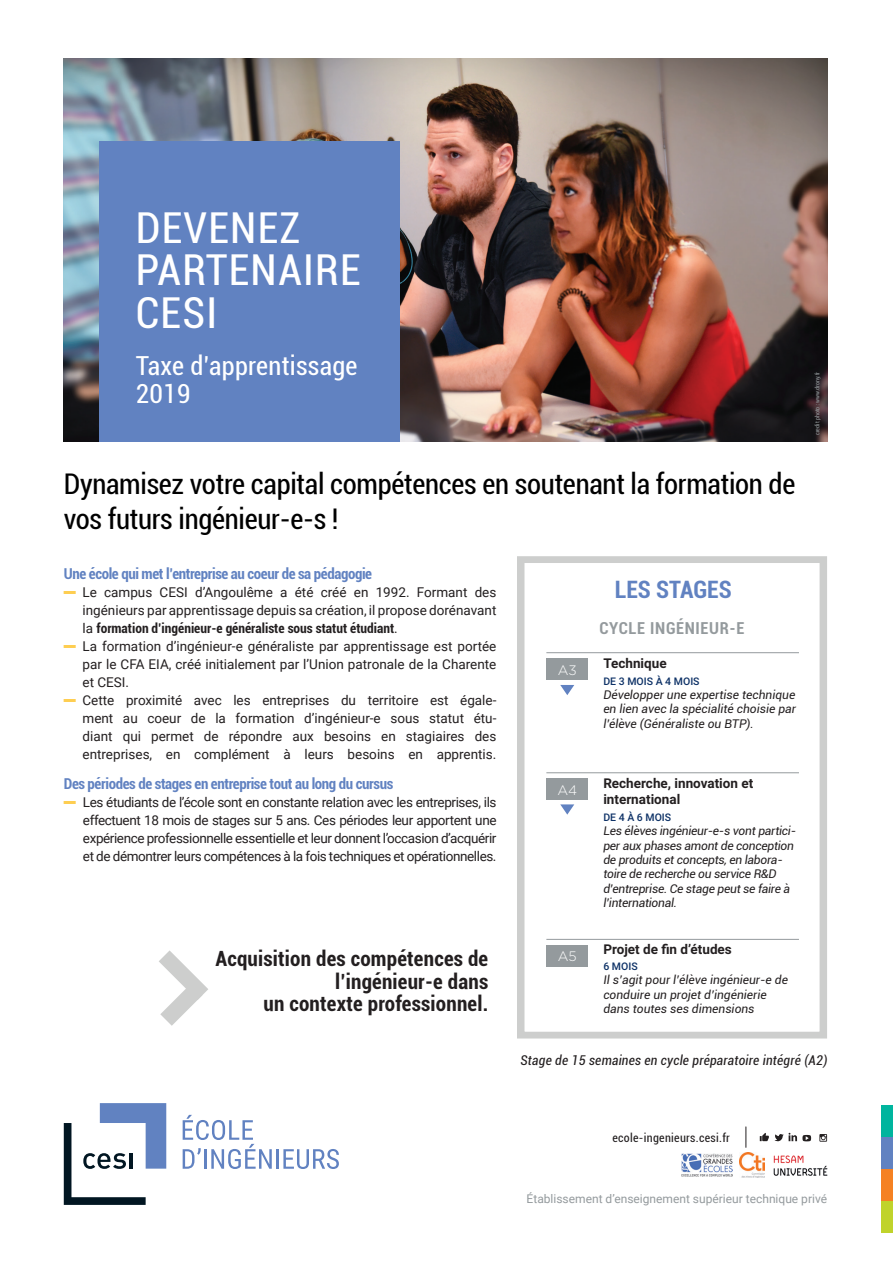
<style>
.page{position:relative;width:893px;height:1263px;background:#fff}
.page>*{position:absolute;margin:0;border:0;box-sizing:border-box;transform-origin:0 0}
.t1{font:condensed 42.6px/42.6px "Roboto";letter-spacing:.03em;color:#fff}
.t2{font:condensed 28.5px/34.5px "Roboto";letter-spacing:-.01em;color:#000}
.t3{font:condensed 26.25px/27.9px "Roboto";letter-spacing:.01em;color:#fff}
.t4{font:700 condensed 24px "Roboto";color:#6182c1}
.t5{font:700 condensed 21px/22.5px "Roboto";letter-spacing:.01em;color:#231f20;text-align:right}
.t6{font:700 condensed 16.5px "Roboto";letter-spacing:.04em;color:#949a9d}
.t7{font:700 condensed 15px "Roboto";letter-spacing:-.025em;color:#6182c1}
.t8{font:300 13.65px "Gotham";color:#fff}
.t9{font:13.5px/18px "Roboto";color:#231f20;text-align:justify}
.t10{font:700 13.5px/16.2px "Roboto";color:#231f20}
.t11{font:700 condensed 13.5px "Roboto";color:#231f20}
.t12{font:italic condensed 13.5px "Roboto";letter-spacing:.015em;color:#231f20}
.t13{font:italic 12px/14.4px "Roboto";letter-spacing:-.02em;color:#231f20;text-align:justify}
.t14{font:italic 12px/14.5px "Roboto";color:#231f20}
.t15{font:12px "Roboto";color:#949a9d}
.t16{font:condensed 12px "Roboto";letter-spacing:.025em;color:#231f20}
.t17{font:500 10.5px "Roboto";color:#0d3166}
.t18{font:condensed 6px "Roboto";color:#949a9d}
.s1{font-weight:400;font-stretch:normal}
</style>
<div class="page">
<img style="left:64px;top:58px;width:763px;height:383px">
<div style="left:99px;top:141px;width:301px;height:301px;background:#6182c1"></div>
<svg style="left:64px;top:1103px;width:102px;height:102px"></svg>
<hr style="left:130px;top:1153px;width:3px;height:16px;background:#011622">
<svg style="left:183px;top:1115px;width:89px;height:54px"></svg>
<hr style="left:276px;top:1149px;width:3px;height:20px;background:#6182c1">
<svg style="left:283px;top:1149px;width:56px;height:20px"></svg>
<img style="left:681px;top:1153px;width:52px;height:23px">
<img style="left:740px;top:1153px;width:24px;height:24px">
<img style="left:773px;top:1155px;width:55px;height:21px">
<svg style="left:760px;top:1133px;width:51px;height:8px"></svg>
<svg style="left:819px;top:1134px;width:8px;height:8px"></svg>
<svg style="left:745px;top:1127px;width:1px;height:20px"></svg>
<div style="left:881px;top:1201px;width:12px;height:32px;background:#c0d32b"></div>
<div style="left:881px;top:1169px;width:12px;height:32px;background:#f58122"></div>
<div style="left:881px;top:1137px;width:12px;height:32px;background:#6182c1"></div>
<div style="left:881px;top:1105px;width:12px;height:32px;background:#00b59e"></div>
<svg style="left:159px;top:950px;width:49px;height:76px"></svg>
<div style="left:517px;top:556px;width:310px;height:483px;border:7px solid #cdcecd"></div>
<div style="left:546px;top:658px;width:42px;height:22px;background:#949a9d"></div>
<div style="left:546px;top:778px;width:42px;height:22px;background:#949a9d"></div>
<div style="left:546px;top:945px;width:42px;height:21px;background:#949a9d"></div>
<svg style="left:560px;top:685px;width:14px;height:10px"></svg>
<svg style="left:560px;top:804px;width:14px;height:11px"></svg>
<hr style="left:546px;top:772px;width:253px;height:1px;background:#949a9d">
<hr style="left:546px;top:652px;width:253px;height:1px;background:#949a9d">
<hr style="left:546px;top:939px;width:253px;height:1px;background:#949a9d">
<h1 class="t1" style="left:136px;top:209px;width:227px">DEVENEZ<br>PARTENAIRE<br>CESI</h1>
<h3 class="t3" style="left:136px;top:354px;width:223px">Taxe d’apprentissage<br>2019</h3>
<h2 class="t2" style="left:64px;top:469px;width:733px">Dynamisez votre capital compétences en soutenant la formation de vos futurs ingénieur-e-s !</h2>
<p class="t7" style="left:64px;top:567px;width:310px">Une école qui met l’entreprise au coeur de sa pédagogie</p>
<p class="t9" style="left:64px;top:584px;width:434px"><sup>_</sup> Le campus CESI d’Angoulême a été créé en 1992. Formant des</p>
<p class="t9" style="left:83px;top:602px;width:415px">ingénieurs par apprentissage depuis sa création, il propose dorénavant</p>
<p class="t11" style="left:83px;top:622px;width:317px"><span class="s1">la</span> formation d’ingénieur-e généraliste sous statut étudiant<span class="s1">.</span></p>
<p class="t9" style="left:64px;top:638px;width:434px"><sup>_</sup> La formation d’ingénieur-e généraliste par apprentissage est portée</p>
<p class="t9" style="left:83px;top:656px;width:415px">par le CFA EIA, créé initialement par l’Union patronale de la Charente</p>
<p class="t9" style="left:83px;top:674px;width:48px">et CESI.</p>
<p class="t9" style="left:64px;top:692px;width:434px"><sup>_</sup> Cette proximité avec les entreprises du territoire est égale-</p>
<p class="t9" style="left:83px;top:710px;width:415px">ment au coeur de la formation d’ingénieur-e sous statut étu-</p>
<p class="t9" style="left:83px;top:728px;width:415px">diant qui permet de répondre aux besoins en stagiaires des</p>
<p class="t9" style="left:83px;top:746px;width:415px">entreprises, en complément à leurs besoins en apprentis.</p>
<p class="t7" style="left:64px;top:777px;width:331px">Des périodes de stages en entreprise tout au long du cursus</p>
<p class="t9" style="left:83px;top:794px;width:415px;text-indent:-19px"><sup>_</sup> Les étudiants de l’école sont en constante relation avec les entreprises, ils effectuent 18 mois de stages sur 5 ans. Ces périodes leur apportent une expérience professionnelle essentielle et leur donnent l’occasion d’acquérir et de démontrer leurs compétences à la fois techniques et opérationnelles.</p>
<h3 class="t5" style="left:215px;top:949px;width:274px">Acquisition des compétences de l’ingénieur-e dans<br>un contexte professionnel.</h3>
<p class="t8" style="left:558px;top:664px;width:21px">A3</p>
<p class="t8" style="left:557px;top:784px;width:21px">A4</p>
<p class="t8" style="left:558px;top:950px;width:21px">A5</p>
<h3 class="t4" style="left:615px;top:579px;width:119px">LES STAGES</h3>
<p class="t6" style="left:599px;top:621px;width:147px">CYCLE INGÉNIEUR-E</p>
<p class="t10" style="left:603px;top:656px;width:65px">Technique</p>
<p class="t17" style="left:603px;top:675px;width:98px">DE 3 MOIS À 4 MOIS</p>
<p class="t13" style="left:603px;top:688px;width:194px">Développer une expertise technique en lien avec la spécialité choisie par l’élève (Généraliste ou BTP).</p>
<p class="t10" style="left:603px;top:776px;width:151px">Recherche, innovation et international</p>
<p class="t17" style="left:603px;top:811px;width:69px">DE 4 À 6 MOIS</p>
<p class="t13" style="left:603px;top:824px;width:194px;text-align:left">Les élèves ingénieur-e-s vont partici&shy;per aux phases amont de conception de produits et concepts, en labora&shy;toire de recherche ou service R&amp;D d’entreprise. Ce stage peut se faire à l’international.</p>
<p class="t10" style="left:603px;top:941px;width:130px">Projet de fin d’études</p>
<p class="t17" style="left:603px;top:961px;width:36px">6 MOIS</p>
<p class="t14" style="left:603px;top:973px;width:186px">Il s’agit pour l’élève ingénieur-e de conduire un projet d’ingénierie dans toutes ses dimensions</p>
<p class="t18" style="left:815px;top:435px;width:65px;rotate:-90deg">credit photo : www.drony.fr</p>
<p class="t12" style="left:521px;top:1051px;width:308px">Stage de 15 semaines en cycle préparatoire intégré (A2)</p>
<p class="t16" style="left:612px;top:1132px;width:119px">ecole-ingenieurs.cesi.fr</p>
<p class="t15" style="left:526px;top:1194px;width:302px">Établissement d’enseignement supérieur technique privé</p>
</div>
